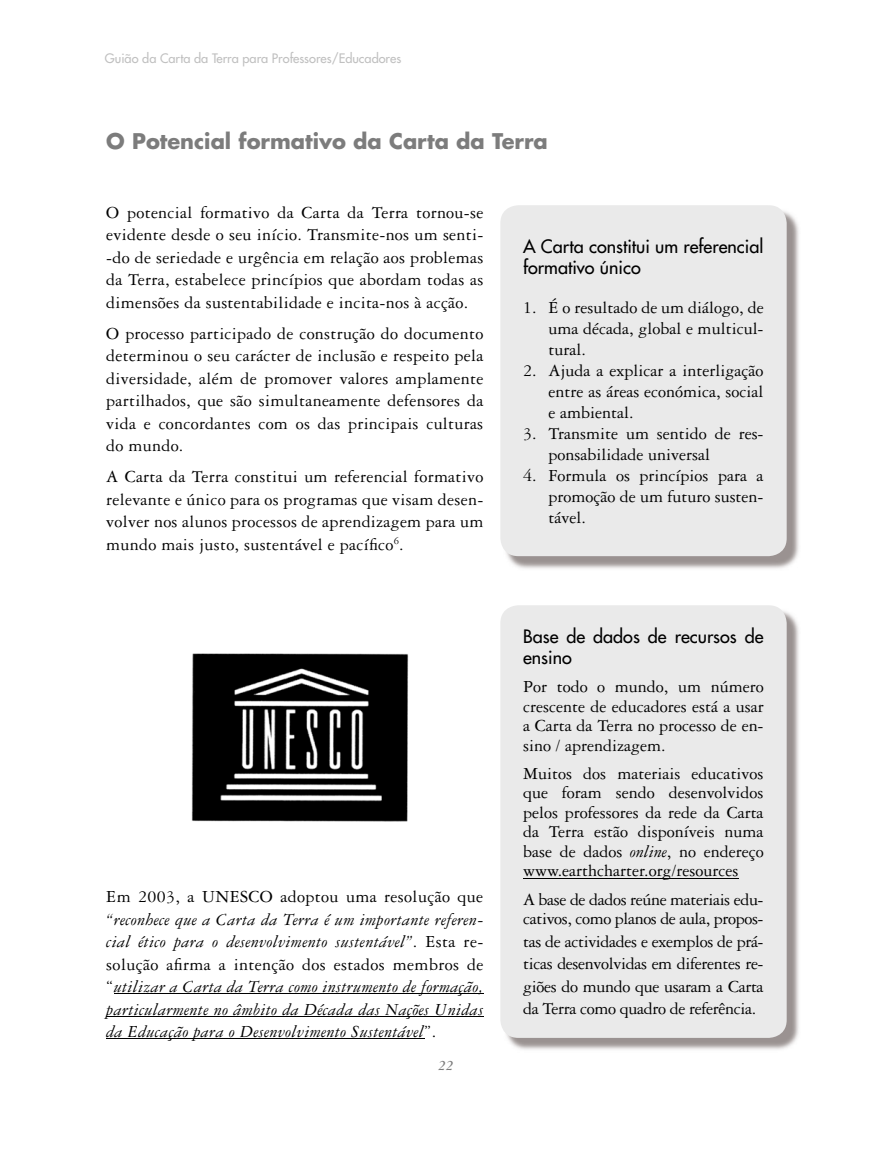
<style>
.page{position:relative;width:893px;height:1157px;background:#fff}
.page>*{position:absolute;margin:0;border:0;box-sizing:border-box;transform-origin:0 0}
.t1{font:700 21px "Futura";color:#7c7c7c}
.t2{font:18px/22.5px "Garamond Three";color:#000;text-align:justify}
.t3{font:italic 18px/22.5px "Garamond Three";letter-spacing:.02em;color:#000;text-align:justify}
.t4{font:18px/21px "Futura";color:#000}
.t5{font:18px/19.5px "Garamond Three";letter-spacing:-.02em;color:#000}
.t6{font:18px "Garamond Three";letter-spacing:.02em;color:#000}
.t7{font:italic 700 15px "Garamond Three";color:#7c7c7c}
.t8{font:12.75px "Futura";color:#c0c0c0}
.s1{font-style:normal}
.s2{font-style:italic}
</style>
<div class="page">
<hr style="left:114px;top:993px;width:369px;height:1px;background:#000">
<hr style="left:106px;top:1016px;width:377px;height:1px;background:#000">
<hr style="left:106px;top:1038px;width:318px;height:1px;background:#000">
<img style="left:191px;top:653px;width:218px;height:169px">
<img style="left:505px;top:211px;width:294px;height:358px">
<div style="left:500px;top:205px;width:287px;height:351px;background:#eaeaea;border-radius:18px"></div>
<img style="left:503px;top:611px;width:296px;height:439px">
<div style="left:500px;top:605px;width:287px;height:432px;background:#eaeaea;border-radius:18px"></div>
<hr style="left:523px;top:877px;width:215px;height:1px;background:#000">
<p class="t8" style="left:105px;top:50px;width:298px">Guião da Carta da Terra para Professores/Educadores</p>
<p class="t1" style="left:106px;top:126px;width:443px">O Potencial formativo da Carta da Terra</p>
<p class="t2" style="left:106px;top:201px;width:379px">O potencial formativo da Carta da Terra tornou-se evidente desde o seu início. Transmite-nos um senti--do de seriedade e urgência em relação aos problemas da Terra, estabelece princípios que abordam todas as dimensões da sustentabilidade e incita-nos à acção.</p>
<p class="t2" style="left:106px;top:322px;width:379px">O processo participado de construção do documento determinou o seu carácter de inclusão e respeito pela diversidade, além de promover valores amplamente partilhados, que são simultaneamente defensores da vida e concordantes com os das principais culturas do mundo.</p>
<p class="t2" style="left:106px;top:465px;width:379px">A Carta da Terra constitui um referencial formativo relevante e único para os programas que visam desen&shy;volver nos alunos processos de aprendizagem para um mundo mais justo, sustentável e pacífico<sup>6</sup>.</p>
<p class="t6" style="left:106px;top:887px;width:378px">Em 2003, a UNESCO adoptou uma resolução que</p>
<p class="t3" style="left:106px;top:908px;width:379px">“reconhece que a Carta da Terra é um importante referen&shy;cial ético para o desenvolvimento sustentável”<span class="s1">. Esta re&shy;solução afirma a intenção dos estados membros de “</span>utilizar a Carta da Terra como instrumento de formação, particularmente no âmbito da Década das Nações Unidas da Educação para o Desenvolvimento Sustentável<span class="s1">”.</span></p>
<p class="t7" style="left:439px;top:1057px;width:16px">22</p>
<p class="t4" style="left:523px;top:235px;width:242px">A Carta constitui um referencial formativo único</p>
<p class="t2" style="left:549px;top:297px;width:217px;line-height:21px;text-indent:-26px">1. É o resultado de um diálogo, de uma década, global e multicul&shy;tural.</p>
<p class="t2" style="left:549px;top:360px;width:216px;line-height:21px;text-indent:-26px">2. Ajuda a explicar a interligação entre as áreas económica, social e ambiental.</p>
<p class="t2" style="left:549px;top:423px;width:217px;line-height:21px;text-indent:-26px">3. Transmite um sentido de res&shy;ponsabilidade universal</p>
<p class="t2" style="left:549px;top:465px;width:217px;line-height:21px;text-indent:-26px">4. Formula os princípios para a promoção de um futuro susten&shy;tável.</p>
<p class="t4" style="left:523px;top:626px;width:242px">Base de dados de recursos de ensino</p>
<p class="t2" style="left:523px;top:677px;width:242px;line-height:19.5px">Por todo o mundo, um número crescente de educadores está a usar a Carta da Terra no processo de en&shy;sino / aprendizagem.</p>
<p class="t2" style="left:523px;top:763px;width:242px;line-height:19.5px">Muitos dos materiais educativos que foram sendo desenvolvidos pelos professores da rede da Carta da Terra estão disponíveis numa base de dados <span class="s2">online</span>, no endereço www.earthcharter.org/resources</p>
<p class="t5" style="left:523px;top:889px;width:242px">A base de dados reúne materiais edu&shy;cativos, como planos de aula, propos-</p>
<p class="t2" style="left:523px;top:929px;width:242px">tas de actividades e exemplos de prá&shy;ticas desenvolvidas em diferentes re&shy;giões do mundo que usaram a Carta da Terra como quadro de referência.</p>
</div>
